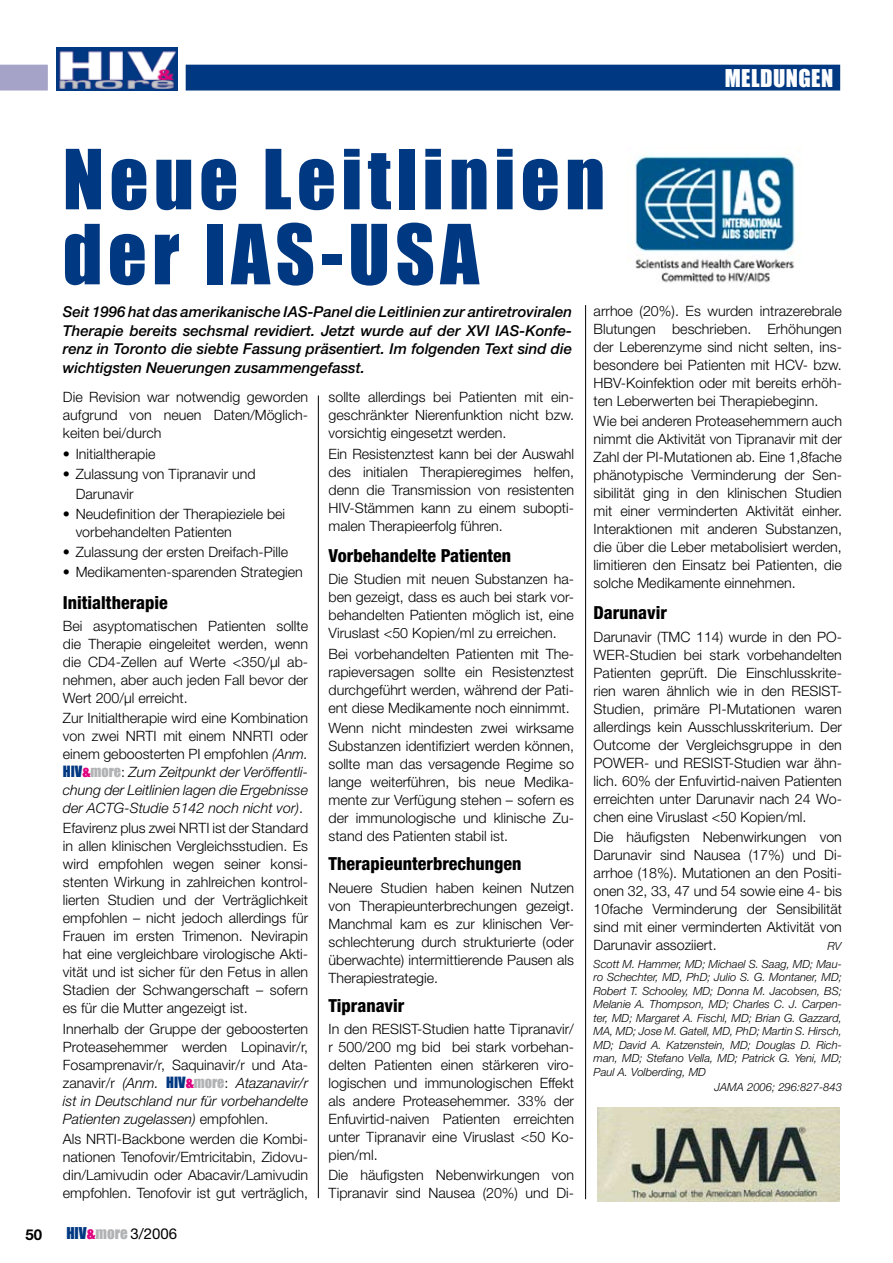
<style>
.page{position:relative;width:893px;height:1263px;background:#fff}
.page>*{position:absolute;margin:0;border:0;box-sizing:border-box;transform-origin:0 0}
.t1{font:76.5px/75px "Impact";letter-spacing:.07em;color:#003882}
.t2{font:22.5px "Impact";letter-spacing:.02em;color:#fff}
.t3{font:800 condensed 18px "Helvetica Neue";color:#000}
.t4{font:italic 500 15px/18.8px "Helvetica Neue";color:#000;text-align:justify}
.t5{font:15px "Helvetica Neue";color:#000}
.t6{font:700 15px "Helvetica Neue";color:#000}
.t7{font:300 14.25px/18px "Helvetica Neue";color:#000;text-align:justify}
.t8{font:italic 300 14.25px/18px "Helvetica Neue";color:#000;text-align:justify}
.t9{font:italic 300 11.25px/13.5px "Helvetica Neue";color:#000;text-align:right}
.s1{font-style:normal}
.s2{font-family:"Impact";font-weight:400;font-style:normal;color:#003882}
.s3{font-family:"Impact";font-weight:400;font-style:normal;color:#df007e}
.s4{font-family:"Impact";font-weight:400;font-style:normal;color:#b1b2b4}
.s5{font-style:italic}
.s6{font-family:"Impact";font-weight:400;color:#003882}
.s7{font-family:"Impact";font-weight:400;color:#df007e}
.s8{font-family:"Impact";font-weight:400;color:#b1b2b4}
.s9{font-family:"Impact";color:#003882}
.s10{font-family:"Impact";color:#df007e}
.s11{font-family:"Impact";color:#b1b2b4}
</style>
<div class="page">
<div style="left:186px;top:65px;width:653px;height:25px;background:#003882"></div>
<div style="left:186px;top:65px;width:654px;height:26px;border:2px solid #003882"></div>
<img style="left:57px;top:48px;width:121px;height:43px">
<svg style="left:0;top:65px;width:48px;height:26px"></svg>
<hr style="left:318px;top:395px;width:1px;height:803px;background:#000">
<hr style="left:585px;top:305px;width:1px;height:894px;background:#000">
<img style="left:597px;top:1107px;width:242px;height:94px">
<img style="left:628px;top:156px;width:167px;height:127px">
<h2 class="t2" style="left:725px;top:65px;width:110px">MELDUNGEN</h2>
<h1 class="t1" style="left:63px;top:141px;width:544px">Neue Leitlinien der IAS-USA</h1>
<p class="t4" style="left:63px;top:302px;width:511px">Seit 1996 hat das amerikanische IAS-Panel die Leitlinien zur antiretroviralen Therapie bereits sechsmal revidiert. Jetzt wurde auf der XVI IAS-Konfe&shy;renz in Toronto die siebte Fassung präsentiert. Im folgenden Text sind die wichtigsten Neuerungen zusammengefasst.</p>
<p class="t7" style="left:63px;top:388px;width:247px">Die Revision war notwendig geworden aufgrund von neuen Daten/Möglich&shy;keiten bei/durch</p>
<p class="t7" style="left:63px;top:444px;width:94px">• Initialtherapie</p>
<p class="t7" style="left:76px;top:463px;width:182px;line-height:20.1px;text-indent:-13px">• Zulassung von Tipranavir und<br>Darunavir</p>
<p class="t7" style="left:76px;top:505px;width:211px;text-indent:-13px">• Neudefinition der Therapieziele bei vorbehandelten Patienten</p>
<p class="t7" style="left:63px;top:543px;width:227px">• Zulassung der ersten Dreifach-Pille</p>
<p class="t7" style="left:63px;top:563px;width:242px">• Medikamenten-sparenden Strategien</p>
<p class="t3" style="left:63px;top:591px;width:106px">Initialtherapie</p>
<p class="t7" style="left:63px;top:617px;width:247px">Bei asyptomatischen Patienten sollte die Therapie eingeleitet werden, wenn die CD4-Zellen auf Werte &lt;350/µl ab&shy;nehmen, aber auch jeden Fall bevor der Wert 200/µl erreicht.</p>
<p class="t8" style="left:63px;top:709px;width:247px"><span class="s1">Zur Initialtherapie wird eine Kombination von zwei NRTI mit einem NNRTI oder einem geboosterten PI empfohlen</span> (Anm.<br><span class="s2">HIV</span><span class="s3">&amp;</span><span class="s4">more</span><span class="s1">:</span> Zum Zeitpunkt der Veröffentli&shy;chung der Leitlinien lagen die Ergebnisse der ACTG-Studie 5142 noch nicht vor)<span class="s1">.</span></p>
<p class="t7" style="left:63px;top:819px;width:247px">Efavirenz plus zwei NRTI ist der Standard in allen klinischen Vergleichsstudien. Es wird empfohlen wegen seiner konsi&shy;stenten Wirkung in zahlreichen kontrol&shy;lierten Studien und der Verträglichkeit empfohlen – nicht jedoch allerdings für Frauen im ersten Trimenon. Nevirapin hat eine vergleichbare virologische Akti&shy;vität und ist sicher für den Fetus in allen Stadien der Schwangerschaft – sofern es für die Mutter angezeigt ist.</p>
<p class="t7" style="left:63px;top:1019px;width:247px">Innerhalb der Gruppe der geboosterten Proteasehemmer werden Lopinavir/r, Fosamprenavir/r, Saquinavir/r und Ata&shy;zanavir/r <span class="s5">(Anm.</span> <span class="s6">HIV</span><span class="s7">&amp;</span><span class="s8">more</span>: <span class="s5">Atazanavir/r ist in Deutschland nur für vorbehandelte Patienten zugelassen)</span> empfohlen.</p>
<p class="t7" style="left:63px;top:1129px;width:247px">Als NRTI-Backbone werden die Kombi&shy;nationen Tenofovir/Emtricitabin, Zidovu&shy;din/Lamivudin oder Abacavir/Lamivudin empfohlen. Tenofovir ist gut verträglich,</p>
<p class="t7" style="left:594px;top:301px;width:250px">arrhoe (20%). Es wurden intrazerebrale Blutungen beschrieben. Erhöhungen der Leberenzyme sind nicht selten, ins&shy;besondere bei Patienten mit HCV- bzw.<br>HBV-Koinfektion oder mit bereits erhöh&shy;ten Leberwerten bei Therapiebeginn.</p>
<p class="t7" style="left:594px;top:411px;width:250px">Wie bei anderen Proteasehemmern auch nimmt die Aktivität von Tipranavir mit der Zahl der PI-Mutationen ab. Eine 1,8fache phänotypische Verminderung der Sen&shy;sibilität ging in den klinischen Studien mit einer verminderten Aktivität einher.<br>Interaktionen mit anderen Substanzen, die über die Leber metabolisiert werden, limitieren den Einsatz bei Patienten, die solche Medikamente einnehmen.</p>
<p class="t3" style="left:594px;top:602px;width:75px">Darunavir</p>
<p class="t7" style="left:594px;top:627px;width:250px">Darunavir (TMC 114) wurde in den PO-WER-Studien bei stark vorbehandelten Patienten geprüft. Die Einschlusskrite&shy;rien waren ähnlich wie in den RESIST-Studien, primäre PI-Mutationen waren allerdings kein Ausschlusskriterium. Der Outcome der Vergleichsgruppe in den POWER- und RESIST-Studien war ähn&shy;lich. 60% der Enfuvirtid-naiven Patienten erreichten unter Darunavir nach 24 Wo&shy;chen eine Viruslast &lt;50 Kopien/ml.</p>
<p class="t7" style="left:594px;top:827px;width:250px">Die häufigsten Nebenwirkungen von Darunavir sind Nausea (17%) und Di&shy;arrhoe (18%). Mutationen an den Positi&shy;onen 32, 33, 47 und 54 sowie eine 4- bis 10fache Verminderung der Sensibilität sind mit einer verminderten Aktivität von Darunavir assoziiert.</p>
<p class="t7" style="left:329px;top:388px;width:247px">sollte allerdings bei Patienten mit ein&shy;geschränkter Nierenfunktion nicht bzw. vorsichtig eingesetzt werden.</p>
<p class="t7" style="left:329px;top:444px;width:247px">Ein Resistenztest kann bei der Auswahl des initialen Therapieregimes helfen, denn die Transmission von resistenten HIV-Stämmen kann zu einem subopti&shy;malen Therapieerfolg führen.</p>
<p class="t3" style="left:329px;top:545px;width:184px">Vorbehandelte Patienten</p>
<p class="t7" style="left:329px;top:570px;width:247px">Die Studien mit neuen Substanzen ha&shy;ben gezeigt, dass es auch bei stark vor&shy;behandelten Patienten möglich ist, eine Viruslast &lt;50 Kopien/ml zu erreichen.</p>
<p class="t7" style="left:329px;top:644px;width:247px">Bei vorbehandelten Patienten mit The&shy;rapieversagen sollte ein Resistenztest durchgeführt werden, während der Pati&shy;ent diese Medikamente noch einnimmt.</p>
<p class="t7" style="left:329px;top:718px;width:247px">Wenn nicht mindesten zwei wirksame Substanzen identifiziert werden können, sollte man das versagende Regime so lange weiterführen, bis neue Medika&shy;mente zur Verfügung stehen – sofern es der immunologische und klinische Zu&shy;stand des Patienten stabil ist.</p>
<p class="t3" style="left:329px;top:853px;width:194px">Therapieunterbrechungen</p>
<p class="t7" style="left:329px;top:878px;width:247px">Neuere Studien haben keinen Nutzen von Therapieunterbrechungen gezeigt.<br>Manchmal kam es zur klinischen Ver&shy;schlechterung durch strukturierte (oder überwachte) intermittierende Pausen als Therapiestrategie.</p>
<p class="t3" style="left:329px;top:994px;width:77px">Tipranavir</p>
<p class="t7" style="left:329px;top:1020px;width:247px">In den RESIST-Studien hatte Tipranavir/ r 500/200 mg bid bei stark vorbehan&shy;delten Patienten einen stärkeren viro&shy;logischen und immunologischen Effekt als andere Proteasehemmer. 33% der Enfuvirtid-naiven Patienten erreichten unter Tipranavir eine Viruslast &lt;50 Ko&shy;pien/ml.</p>
<p class="t7" style="left:329px;top:1166px;width:247px">Die häufigsten Nebenwirkungen von<br>Tipranavir sind Nausea (20%) und Di-</p>
<p class="t9" style="left:594px;top:937px;width:250px;line-height:17.7px">RV<br>Scott M. Hammer, MD; Michael S. Saag, MD; Mau-</p>
<p class="t9" style="left:594px;top:970px;width:250px;text-align:justify">ro Schechter, MD, PhD; Julio S. G. Montaner, MD; Robert T. Schooley, MD; Donna M. Jacobsen, BS; Melanie A. Thompson, MD; Charles C. J. Carpen&shy;ter, MD; Margaret A. Fischl, MD; Brian G. Gazzard, MA, MD; Jose M. Gatell, MD, PhD; Martin S. Hirsch, MD; David A. Katzenstein, MD; Douglas D. Rich&shy;man, MD; Stefano Vella, MD; Patrick G. Yeni, MD; Paul A. Volberding, MD</p>
<p class="t9" style="left:715px;top:1080px;width:129px">JAMA 2006; 296:827-843</p>
<p class="t6" style="left:26px;top:1225px;width:18px">50</p>
<p class="t5" style="left:66px;top:1225px;width:112px"><span class="s9">HIV</span><span class="s10">&amp;</span><span class="s11">more</span> 3/2006</p>
</div>
